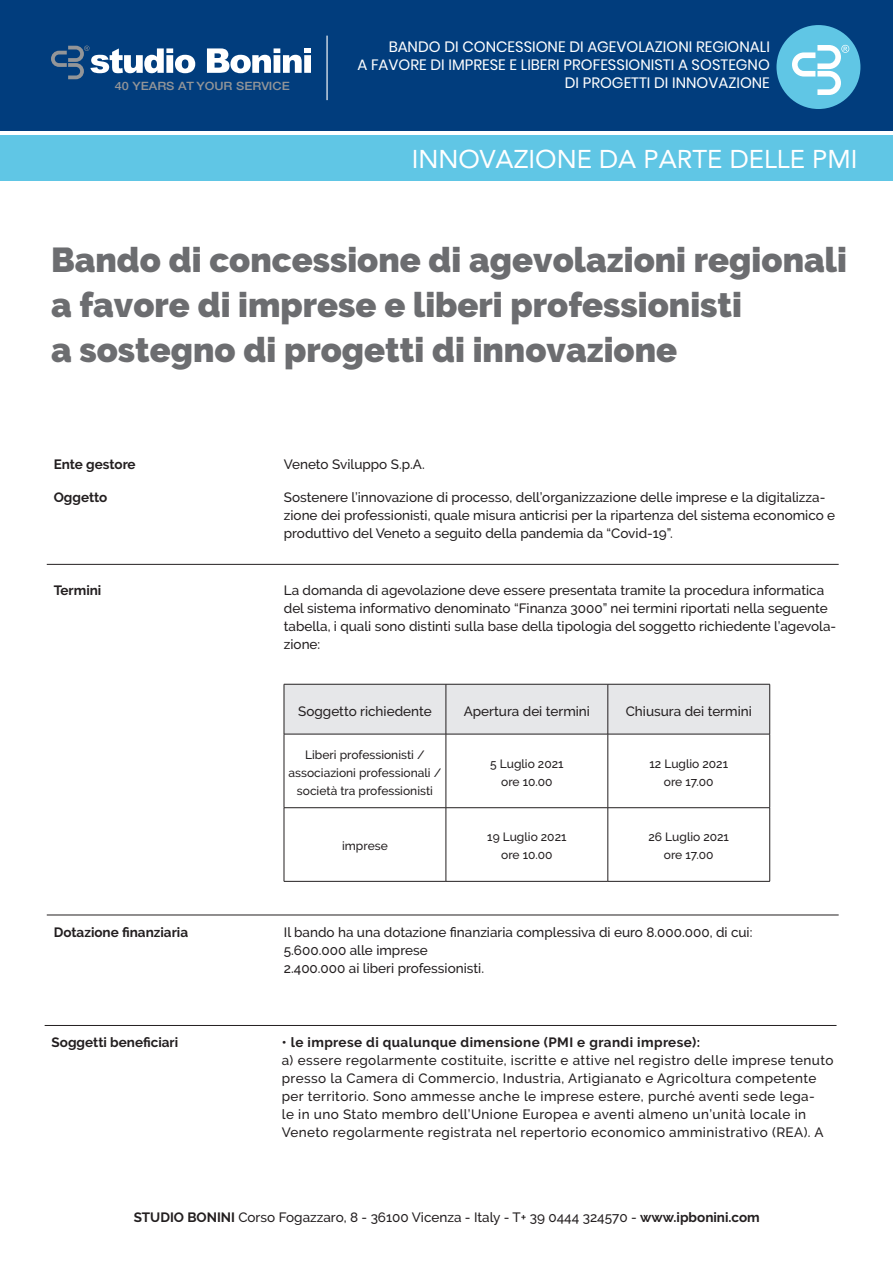
<style>
.page{position:relative;width:893px;height:1263px;background:#fff}
.page>*{position:absolute;margin:0;border:0;box-sizing:border-box;transform-origin:0 0}
.t1{font:900 34.5px/45px "Raleway";color:#6c6d70}
.t2{font:25.65px "Avenir";color:#fff}
.t3{font:15px/18px "Poppins";color:#fff;text-align:right}
.t4{font:500 13.5px/18px "Raleway";color:#231f20}
.t5{font:500 13.5px/18px "Raleway";letter-spacing:.03em;color:#231f20}
.t6{font:700 13.5px "Raleway";color:#231f20}
.t7{font:700 13.5px "Raleway";letter-spacing:.03em;color:#231f20}
.t8{font:500 12px/18px "Raleway";color:#231f20;text-align:center}
.t9{font:500 11.4px "Helvetica Neue";color:#939598;scale:1.12 1}
.s1{font-weight:700}
</style>
<div class="page">
<hr style="left:47px;top:564px;width:792px;height:1px;background:#231f20">
<hr style="left:47px;top:915px;width:792px;height:1px;background:#231f20">
<hr style="left:45px;top:1025px;width:791px;height:1px;background:#231f20">
<div style="left:285px;top:685px;width:484px;height:49px;background:#e6e7e9"></div>
<hr style="left:284px;top:684px;width:162px;height:1px;background:#231f20">
<hr style="left:284px;top:684px;width:1px;height:50px;background:#231f20">
<hr style="left:446px;top:684px;width:162px;height:1px;background:#231f20">
<hr style="left:446px;top:684px;width:1px;height:50px;background:#231f20">
<hr style="left:608px;top:684px;width:162px;height:1px;background:#231f20">
<hr style="left:608px;top:684px;width:1px;height:50px;background:#231f20">
<hr style="left:769px;top:684px;width:1px;height:50px;background:#231f20">
<hr style="left:284px;top:734px;width:162px;height:1px;background:#231f20">
<hr style="left:284px;top:734px;width:1px;height:73px;background:#231f20">
<hr style="left:446px;top:734px;width:162px;height:1px;background:#231f20">
<hr style="left:446px;top:734px;width:1px;height:73px;background:#231f20">
<hr style="left:608px;top:734px;width:162px;height:1px;background:#231f20">
<hr style="left:608px;top:734px;width:1px;height:73px;background:#231f20">
<hr style="left:769px;top:734px;width:1px;height:73px;background:#231f20">
<hr style="left:284px;top:807px;width:162px;height:1px;background:#231f20">
<hr style="left:284px;top:808px;width:1px;height:73px;background:#231f20">
<hr style="left:446px;top:807px;width:162px;height:1px;background:#231f20">
<hr style="left:446px;top:808px;width:1px;height:73px;background:#231f20">
<hr style="left:608px;top:807px;width:162px;height:1px;background:#231f20">
<hr style="left:608px;top:808px;width:1px;height:73px;background:#231f20">
<hr style="left:769px;top:808px;width:1px;height:73px;background:#231f20">
<hr style="left:284px;top:881px;width:162px;height:1px;background:#231f20">
<hr style="left:446px;top:881px;width:162px;height:1px;background:#231f20">
<hr style="left:608px;top:881px;width:162px;height:1px;background:#231f20">
<div style="left:0;top:0;width:892px;height:131px;background:#013d7d"></div>
<div style="left:0;top:136px;width:892px;height:45px;background:#60c6e5"></div>
<svg style="left:51px;top:46px;width:144px;height:33px"></svg>
<svg style="left:207px;top:48px;width:104px;height:25px"></svg>
<div style="left:304px;top:55px;width:7px;height:18px;background:#fff"></div>
<hr style="left:326px;top:36px;width:2px;height:64px;background:#fff">
<div style="left:776px;top:25px;width:84px;height:84px;background:#60c6e5;border-radius:50%"></div>
<svg style="left:792px;top:45px;width:57px;height:50px"></svg>
<p class="t9" style="left:115px;top:77px;width:158px">40 YEARS AT YOUR SERVICE</p>
<p class="t3" style="left:357px;top:38px;width:414px">BANDO DI CONCESSIONE DI AGEVOLAZIONI REGIONALI<br>A FAVORE DI IMPRESE E LIBERI PROFESSIONISTI A SOSTEGNO<br>DI PROGETTI DI INNOVAZIONE</p>
<h2 class="t2" style="left:412px;top:138px;width:447px">INNOVAZIONE DA PARTE DELLE PMI</h2>
<h1 class="t1" style="left:51px;top:238px;width:797px">Bando di concessione di agevolazioni regionali a favore di imprese e liberi professionisti<br>a sostegno di progetti di innovazione</h1>
<p class="t6" style="left:54px;top:456px;width:83px">Ente gestore</p>
<p class="t4" style="left:284px;top:455px;width:142px">Veneto Sviluppo S.p.A.</p>
<p class="t6" style="left:54px;top:490px;width:55px">Oggetto</p>
<p class="t4" style="left:284px;top:488px;width:553px">Sostenere l’innovazione di processo, dell’organizzazione delle imprese e la digitalizza&shy;zione dei professionisti, quale misura anticrisi per la ripartenza del sistema economico e produttivo del Veneto a seguito della pandemia da “Covid-19”.</p>
<p class="t6" style="left:54px;top:583px;width:49px">Termini</p>
<p class="t4" style="left:284px;top:581px;width:554px">La domanda di agevolazione deve essere presentata tramite la procedura informatica del sistema informativo denominato “Finanza 3000” nei termini riportati nella seguente tabella, i quali sono distinti sulla base della tipologia del soggetto richiedente l’agevola&shy;zione:</p>
<p class="t4" style="left:298px;top:702px;width:135px">Soggetto richiedente</p>
<p class="t4" style="left:464px;top:702px;width:128px">Apertura dei termini</p>
<p class="t4" style="left:626px;top:702px;width:128px">Chiusura dei termini</p>
<p class="t8" style="left:289px;top:745px;width:154px">Liberi professionisti / associazioni professionali / società tra professionisti</p>
<p class="t8" style="left:490px;top:754px;width:75px">5 Luglio 2021 ore 10.00</p>
<p class="t8" style="left:649px;top:754px;width:80px">12 Luglio 2021 ore 17.00</p>
<p class="t6" style="left:54px;top:924px;width:136px">Dotazione finanziaria</p>
<p class="t6" style="left:52px;top:1035px;width:128px">Soggetti beneficiari</p>
<p class="t8" style="left:342px;top:837px;width:47px">imprese</p>
<p class="t8" style="left:487px;top:828px;width:81px">19 Luglio 2021 ore 10.00</p>
<p class="t8" style="left:649px;top:828px;width:82px">26 Luglio 2021 ore 17.00</p>
<p class="t4" style="left:284px;top:923px;width:470px">Il bando ha una dotazione finanziaria complessiva di euro 8.000.000, di cui:<br>5.600.000 alle imprese<br>2.400.000 ai liberi professionisti.</p>
<p class="t7" style="left:282px;top:1035px;width:420px">• le imprese di qualunque dimensione (PMI e grandi imprese):</p>
<p class="t5" style="left:282px;top:1051px;width:553px">a) essere regolarmente costituite, iscritte e attive nel registro delle imprese tenuto presso la Camera di Commercio, Industria, Artigianato e Agricoltura competente per territorio. Sono ammesse anche le imprese estere, purché aventi sede lega-<br>le in uno Stato membro dell’Unione Europea e aventi almeno un’unità locale in Veneto regolarmente registrata nel repertorio economico amministrativo (REA). A</p>
<p class="t4" style="left:134px;top:1208px;width:628px"><span class="s1">STUDIO BONINI</span> Corso Fogazzaro, 8 - 36100 Vicenza - Italy - T+ 39 0444 324570 - <span class="s1">www.ipbonini.com</span></p>
</div>
